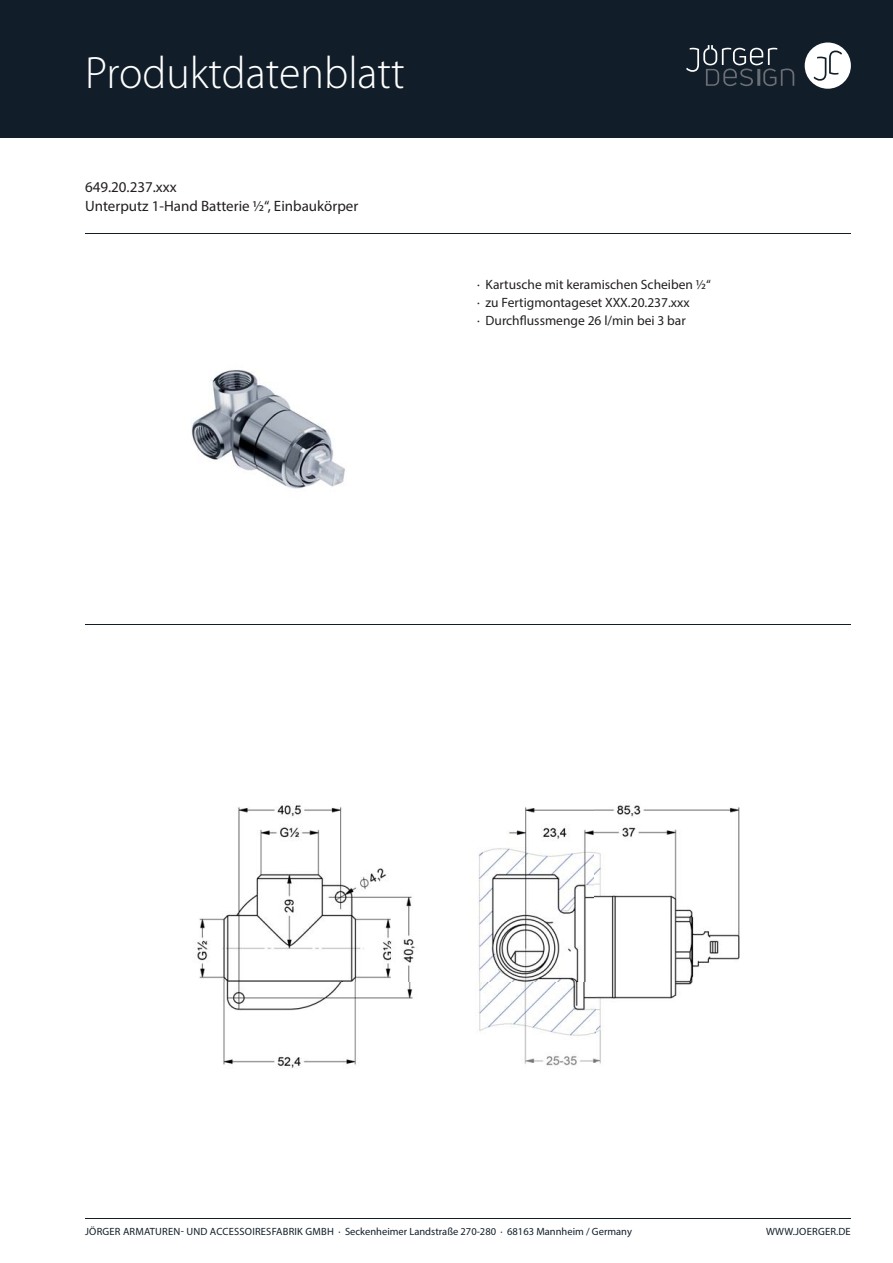
<style>
.page{position:relative;width:893px;height:1263px;background:#fff}
.page>*{position:absolute;margin:0;border:0;box-sizing:border-box;transform-origin:0 0}
.t1{font:100 45px "Myriad Set Pro";color:#fff}
.t2{font:15px "Myriad Pro";color:#231f20}
.t3{font:13.5px/18px "Myriad Pro";color:#231f20}
.t4{font:10.5px "Myriad Pro";letter-spacing:.005em;color:#111e29}
</style>
<div class="page">
<div style="left:0;top:0;width:893px;height:138px;background:#111e29"></div>
<div style="left:805px;top:43px;width:46px;height:46px;background:#fff;border-radius:50%"></div>
<svg style="left:814px;top:51px;width:28px;height:30px"></svg>
<svg style="left:686px;top:45px;width:108px;height:41px"></svg>
<hr style="left:85px;top:1218px;width:766px;height:1px;background:#111e29">
<hr style="left:85px;top:233px;width:766px;height:1px;background:#111e29">
<hr style="left:85px;top:624px;width:766px;height:1px;background:#111e29">
<img style="left:191px;top:370px;width:154px;height:119px">
<img style="left:197px;top:805px;width:543px;height:263px">
<h1 class="t1" style="left:85px;top:50px;width:321px">Produktdatenblatt</h1>
<h2 class="t2" style="left:85px;top:181px;width:93px">649.20.237.xxx</h2>
<h2 class="t2" style="left:85px;top:200px;width:275px">Unterputz 1-Hand Batterie ½“, Einbaukörper</h2>
<p class="t3" style="left:477px;top:277px;width:235px">· Kartusche mit keramischen Scheiben ½“ · zu Fertigmontageset XXX.20.237.xxx<br>· Durchflussmenge 26 l/min bei 3 bar</p>
<p class="t4" style="left:85px;top:1228px;width:548px">JÖRGER ARMATUREN- UND ACCESSOIRESFABRIK GMBH · Seckenheimer Landstraße 270-280 · 68163 Mannheim / Germany</p>
<p class="t4" style="left:766px;top:1228px;width:86px">WWW.JOERGER.DE</p>
</div>
